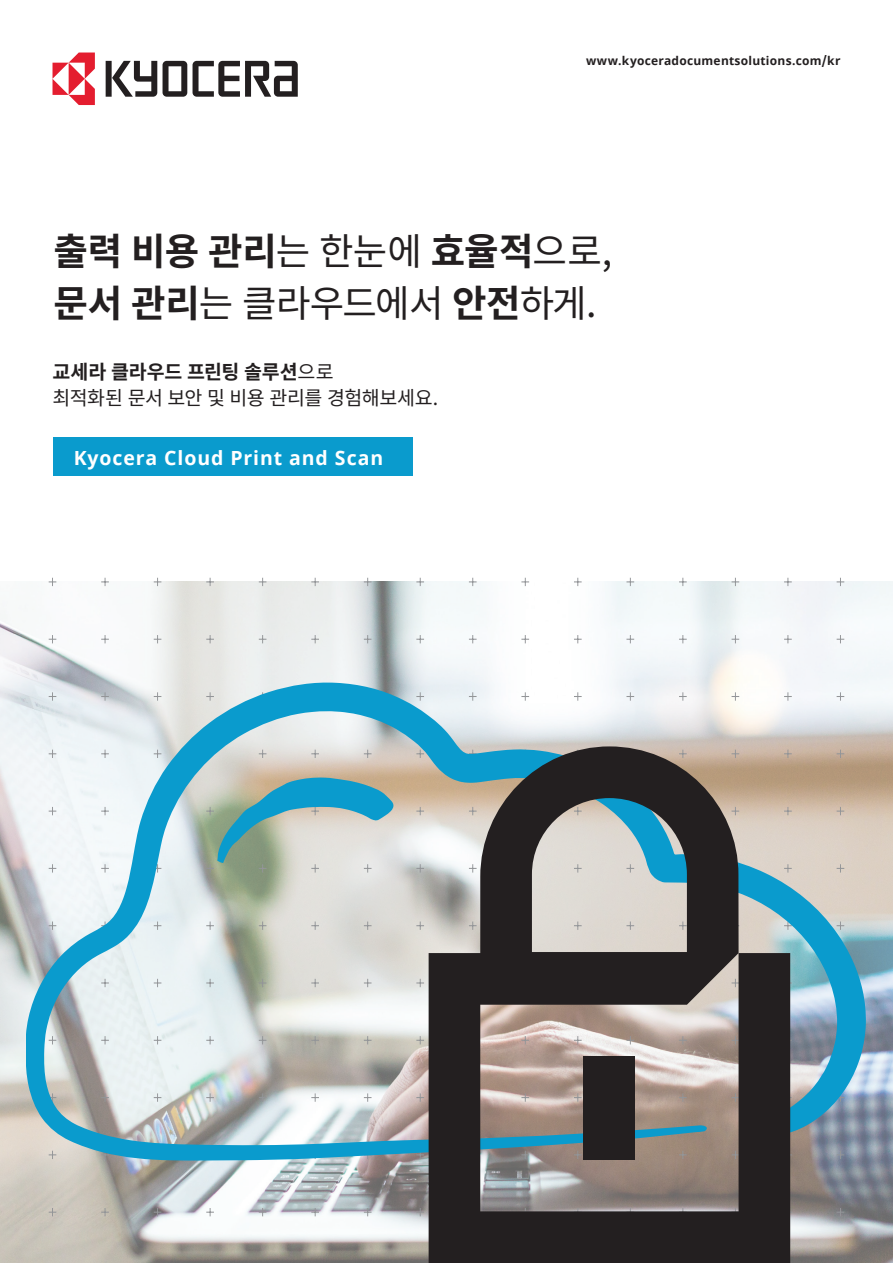
<style>
.page{position:relative;width:893px;height:1263px;background:#fff}
.page>*{position:absolute;margin:0;border:0;box-sizing:border-box;transform-origin:0 0}
.Paragraph_-_Introduc{font:700 37.5px "Noto Sans CJ Kkr";letter-spacing:-.005em;color:#231f20}
.Paragraph_-_Introduc-2{font:37.5px "Noto Sans CJ Kkr";letter-spacing:-.035em;color:#231f20}
.Signposting{font:700 19.5px "Noto Sans";letter-spacing:.045em;color:#fff}
.Paragraph_-_Introduc-3{font:19.5px "Noto Sans CJ Kkr";letter-spacing:-.025em;color:#231f20}
.Paragraph_-_Introduc-4{font:700 19.5px "Noto Sans CJ Kkr";letter-spacing:-.005em;color:#231f20}
.URL{font:700 12px "Noto Sans";letter-spacing:.02em;color:#231f20}
.s1{font-weight:400}
.s2{font-weight:700}
</style>
<div class="page">
<img style="left:0;top:581px;width:893px;height:682px">
<svg style="left:48px;top:577px;width:797px;height:641px"></svg>
<svg style="left:193px;top:61px;width:105px;height:36px"></svg>
<svg style="left:163px;top:61px;width:24px;height:36px"></svg>
<svg style="left:106px;top:61px;width:51px;height:36px"></svg>
<svg style="left:53px;top:53px;width:42px;height:52px"></svg>
<div style="left:53px;top:438px;width:359px;height:38px;background:#0a9bcd"></div>
<svg style="left:26px;top:682px;width:840px;height:478px"></svg>
<svg style="left:217px;top:777px;width:177px;height:86px"></svg>
<svg style="left:429px;top:746px;width:361px;height:517px"></svg>
<div style="left:584px;top:1056px;width:51px;height:104px;background:#231f20"></div>
<p class="URL" style="left:586px;top:53px;width:256px">www.kyoceradocumentsolutions.com/kr</p>
<p class="Paragraph_-_Introduc" style="left:54px;top:230px;width:560px">출력 비용 관리<span class="s1">는 한눈에</span> 효율적<span class="s1">으로,</span></p>
<p class="Paragraph_-_Introduc-2" style="left:54px;top:282px;width:544px"><span class="s2">문서 관리</span>는 클라우드에서 <span class="s2">안전</span>하게.</p>
<p class="Paragraph_-_Introduc-4" style="left:53px;top:360px;width:283px">교세라 클라우드 프린팅 솔루션<span class="s1">으로</span></p>
<p class="Paragraph_-_Introduc-3" style="left:53px;top:387px;width:387px">최적화된 문서 보안 및 비용 관리를 경험해보세요.</p>
<p class="Signposting" style="left:74px;top:444px;width:311px">Kyocera Cloud Print and Scan</p>
</div>
